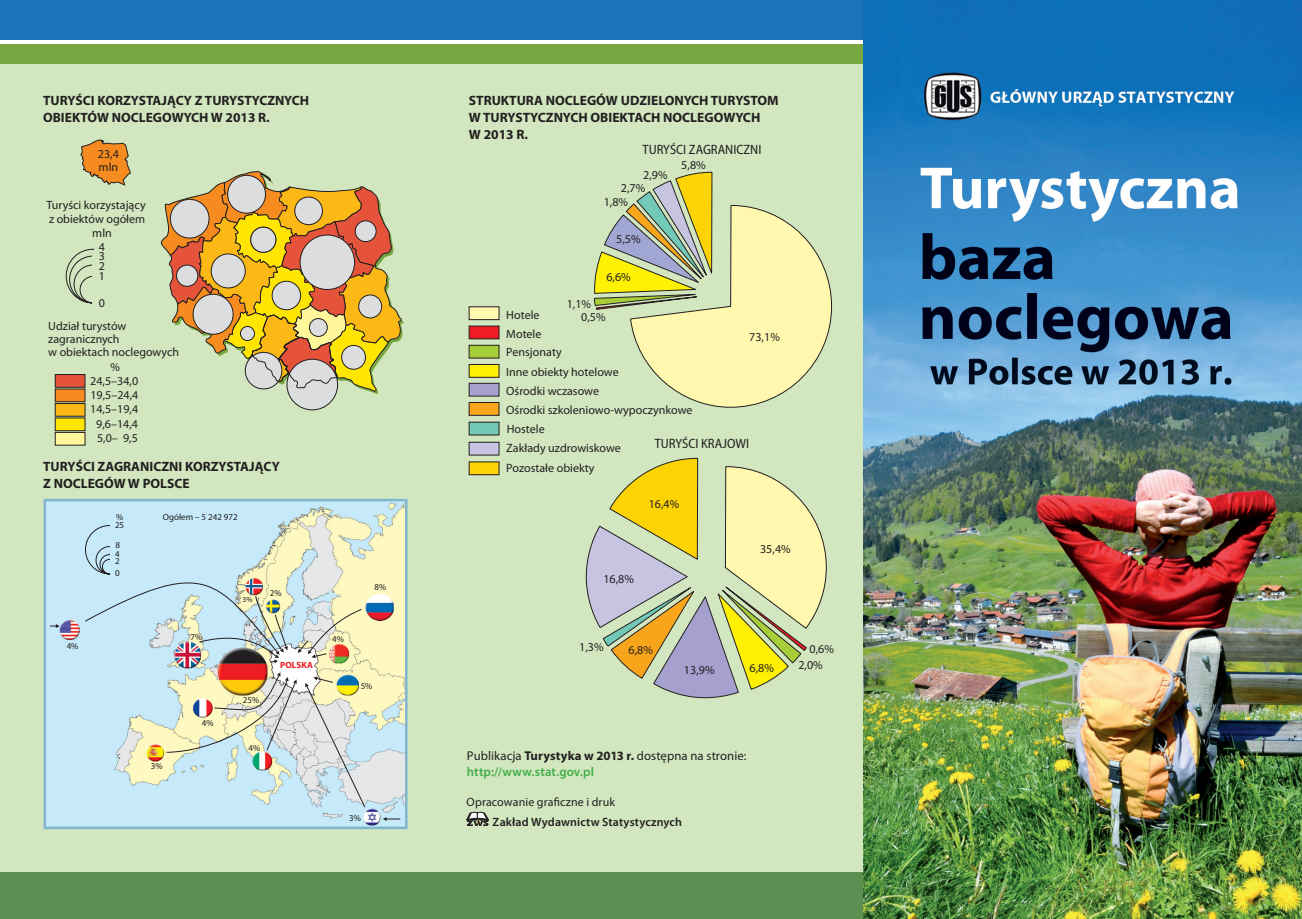
<style>
.page{position:relative;width:1302px;height:919px;background:#fff}
.page>*{position:absolute;margin:0;border:0;box-sizing:border-box;transform-origin:0 0}
.t1{font:700 13.5px/16.8px "Myriad Pro";color:#231f20}
.t2{font:semi-condensed 13.5px "Myriad Pro";color:#231f20}
.List_Paragraph{font:12.75px "Myriad Pro";letter-spacing:.005em;color:#231f20}
.List_Paragraph-2{font:600 12.75px "Myriad Pro";letter-spacing:.01em;color:#40ae49}
.List_Paragraph-3{font:12px/12.8px "Myriad Pro";color:#231f20}
.List_Paragraph-4{font:600 12px "Myriad Pro";letter-spacing:.01em;color:#231f20}
.t3{font:9px/12.8px "Myriad Pro";color:#231f20}
.t4{font:700 9px "Myriad Pro";color:#ee1d23}
.t5{font:7.65px "Myriad Pro";color:#231f20}
.s1{font-weight:700}
</style>
<div class="page">
<div style="left:0;top:0;width:1301px;height:918px;background:#d2e7c0"></div>
<div style="left:0;top:872px;width:1301px;height:46px;background:#5c8f51"></div>
<svg style="left:466px;top:811px;width:22px;height:14px"></svg>
<div style="left:0;top:43px;width:1301px;height:21px;background:#78a741"></div>
<div style="left:0;top:0;width:1301px;height:42px;background:#1b74b7"></div>
<hr style="left:0;top:40px;width:1301px;height:4px;background:#fff">
<img style="left:863px;top:0;width:438px;height:918px">
<div style="left:55px;top:374px;width:30px;height:13px;background:#e5533a"></div>
<div style="left:55px;top:374px;width:30px;height:13px;border:1px solid #231f20"></div>
<div style="left:55px;top:389px;width:30px;height:13px;background:#f68b1f"></div>
<div style="left:55px;top:389px;width:30px;height:13px;border:1px solid #231f20"></div>
<div style="left:55px;top:403px;width:30px;height:13px;background:#fcb814"></div>
<div style="left:55px;top:403px;width:30px;height:13px;border:1px solid #231f20"></div>
<div style="left:55px;top:418px;width:30px;height:12px;background:#ffe501"></div>
<div style="left:55px;top:417px;width:30px;height:14px;border:1px solid #231f20"></div>
<div style="left:55px;top:432px;width:30px;height:13px;background:#fff79a"></div>
<div style="left:55px;top:432px;width:30px;height:13px;border:1px solid #231f20"></div>
<svg style="left:65px;top:140px;width:339px;height:267px"></svg>
<hr style="left:92px;top:250px;width:3px;height:56px;background:#d2e7c0">
<img style="left:48px;top:503px;width:355px;height:322px">
<svg style="left:383px;top:817px;width:17px;height:3px"></svg>
<svg style="left:50px;top:624px;width:10px;height:4px"></svg>
<svg style="left:166px;top:672px;width:131px;height:80px;background:#ded7bb"></svg>
<svg style="left:305px;top:676px;width:60px;height:131px;background:#d4ddd7"></svg>
<svg style="left:85px;top:524px;width:203px;height:139px;background:#c4dbe0"></svg>
<div style="left:110px;top:514px;width:68px;height:65px;background:#c6eafa"></div>
<svg style="left:298px;top:589px;width:64px;height:69px;background:#e0ddc6"></svg>
<div style="left:44px;top:499px;width:363px;height:330px;border:3px solid #82b7cf"></div>
<svg style="left:585px;top:457px;width:241px;height:241px"></svg>
<svg style="left:593px;top:171px;width:239px;height:237px"></svg>
<div style="left:469px;top:307px;width:30px;height:12px;background:#fff8ae"></div>
<div style="left:469px;top:306px;width:30px;height:14px;border:1px solid #231f20"></div>
<div style="left:469px;top:422px;width:30px;height:13px;background:#73c9b7"></div>
<div style="left:469px;top:422px;width:30px;height:13px;border:1px solid #231f20"></div>
<div style="left:469px;top:442px;width:30px;height:13px;background:#c6c4e1"></div>
<div style="left:469px;top:442px;width:30px;height:13px;border:1px solid #231f20"></div>
<div style="left:469px;top:462px;width:30px;height:12px;background:#fed304"></div>
<div style="left:469px;top:461px;width:30px;height:14px;border:1px solid #231f20"></div>
<div style="left:469px;top:326px;width:30px;height:13px;background:#ee1d23"></div>
<div style="left:469px;top:345px;width:30px;height:13px;background:#a6ce39"></div>
<div style="left:469px;top:345px;width:30px;height:13px;border:1px solid #231f20"></div>
<div style="left:469px;top:364px;width:30px;height:13px;background:#fff101"></div>
<div style="left:469px;top:364px;width:30px;height:13px;border:1px solid #231f20"></div>
<div style="left:469px;top:383px;width:30px;height:13px;background:#a5a0ce"></div>
<div style="left:469px;top:383px;width:30px;height:13px;border:1px solid #231f20"></div>
<div style="left:469px;top:402px;width:30px;height:13px;background:#f9a51b"></div>
<div style="left:469px;top:402px;width:30px;height:13px;border:1px solid #231f20"></div>
<p class="t1" style="left:43px;top:92px;width:267px">TURYŚCI KORZYSTAJĄCY Z TURYSTYCZNYCH<br>OBIEKTÓW NOCLEGOWYCH W 2013 R.</p>
<p class="List_Paragraph-3" style="left:98px;top:148px;width:22px">23,4 mln</p>
<p class="List_Paragraph-3" style="left:46px;top:199px;width:101px;line-height:14.4px">Turyści korzystający z obiektów ogółem</p>
<p class="List_Paragraph-3" style="left:92px;top:228px;width:21px">mln</p>
<p class="List_Paragraph-3" style="left:99px;top:241px;width:8px">4</p>
<p class="List_Paragraph-3" style="left:99px;top:251px;width:8px">3</p>
<p class="List_Paragraph-3" style="left:99px;top:261px;width:8px">2</p>
<p class="List_Paragraph-3" style="left:99px;top:271px;width:8px">1</p>
<p class="List_Paragraph-3" style="left:99px;top:297px;width:8px">0</p>
<p class="List_Paragraph-3" style="left:48px;top:321px;width:132px">Udział turystów zagranicznych<br>w obiektach noclegowych</p>
<p class="List_Paragraph-3" style="left:111px;top:361px;width:11px">%</p>
<p class="List_Paragraph-3" style="left:90px;top:375px;width:49px">24,5–34,0</p>
<p class="List_Paragraph-3" style="left:90px;top:389px;width:49px">19,5–24,4</p>
<p class="List_Paragraph-3" style="left:90px;top:403px;width:49px">14,5–19,4</p>
<p class="List_Paragraph-3" style="left:96px;top:418px;width:43px">9,6–14,4</p>
<p class="List_Paragraph-3" style="left:97px;top:432px;width:42px">5,0– 9,5</p>
<p class="t1" style="left:43px;top:458px;width:238px">TURYŚCI ZAGRANICZNI KORZYSTAJĄCY<br>Z NOCLEGÓW W POLSCE</p>
<p class="t3" style="left:67px;top:640px;width:13px">4%</p>
<p class="t3" style="left:116px;top:511px;width:9px">%</p>
<p class="t3" style="left:115px;top:519px;width:11px">25</p>
<p class="t3" style="left:116px;top:539px;width:6px">8</p>
<p class="t3" style="left:115px;top:548px;width:6px">4</p>
<p class="t3" style="left:115px;top:555px;width:6px">2<br>0</p>
<p class="t3" style="left:163px;top:511px;width:76px">Ogółem – 5 242 972</p>
<p class="t3" style="left:190px;top:631px;width:13px">7%</p>
<p class="t3" style="left:151px;top:760px;width:13px">3%</p>
<p class="t3" style="left:202px;top:717px;width:13px">4%</p>
<p class="t5" style="left:242px;top:597px;width:12px">3%</p>
<p class="t3" style="left:270px;top:587px;width:13px">2%</p>
<p class="t3" style="left:243px;top:694px;width:18px">25%</p>
<p class="t3" style="left:248px;top:741px;width:13px">4%</p>
<p class="t4" style="left:280px;top:660px;width:34px">POLSKA</p>
<p class="t3" style="left:374px;top:581px;width:13px">8%</p>
<p class="t3" style="left:332px;top:633px;width:13px">4%</p>
<p class="t3" style="left:360px;top:680px;width:13px">5%</p>
<p class="t3" style="left:349px;top:811px;width:13px">3%</p>
<p class="t1" style="left:469px;top:92px;width:311px">STRUKTURA NOCLEGÓW UDZIELONYCH TURYSTOM<br>W TURYSTYCZNYCH OBIEKTACH NOCLEGOWYCH<br>W 2013 R.</p>
<p class="t2" style="left:642px;top:141px;width:120px">TURYŚCI ZAGRANICZNI</p>
<p class="List_Paragraph-3" style="left:506px;top:309px;width:35px">Hotele</p>
<p class="List_Paragraph-3" style="left:620px;top:170px;width:48px;line-height:12.1px;text-indent:22px">2,9%<br>2,7%</p>
<p class="List_Paragraph-3" style="left:603px;top:197px;width:26px">1,8%</p>
<p class="List_Paragraph-3" style="left:566px;top:298px;width:26px">1,1%</p>
<p class="List_Paragraph-3" style="left:616px;top:234px;width:26px">5,5%</p>
<p class="List_Paragraph-3" style="left:606px;top:271px;width:26px">6,6%</p>
<p class="List_Paragraph-3" style="left:581px;top:312px;width:26px">0,5%</p>
<p class="List_Paragraph-3" style="left:681px;top:160px;width:26px">5,8%</p>
<p class="List_Paragraph-3" style="left:506px;top:326px;width:57px;line-height:18px">Motele<br>Pensjonaty</p>
<p class="List_Paragraph-3" style="left:506px;top:363px;width:188px;line-height:19px">Inne obiekty hotelowe<br>Ośrodki wczasowe<br>Ośrodki szkoleniowo-wypoczynkowe</p>
<p class="List_Paragraph-3" style="left:749px;top:332px;width:32px">73,1%</p>
<p class="List_Paragraph-3" style="left:506px;top:420px;width:116px;line-height:19.5px">Hostele<br>Zakłady uzdrowiskowe<br>Pozostałe obiekty</p>
<p class="List_Paragraph-3" style="left:603px;top:573px;width:32px">16,8%</p>
<p class="t2" style="left:654px;top:435px;width:96px">TURYŚCI KRAJOWI</p>
<p class="List_Paragraph-3" style="left:648px;top:498px;width:32px">16,4%</p>
<p class="List_Paragraph-3" style="left:760px;top:543px;width:32px">35,4%</p>
<p class="List_Paragraph-3" style="left:579px;top:641px;width:26px">1,3%</p>
<p class="List_Paragraph-3" style="left:628px;top:644px;width:26px">6,8%</p>
<p class="List_Paragraph-3" style="left:684px;top:664px;width:32px">13,9%</p>
<p class="List_Paragraph-3" style="left:749px;top:662px;width:26px">6,8%</p>
<p class="List_Paragraph-3" style="left:809px;top:643px;width:26px">0,6%</p>
<p class="List_Paragraph-3" style="left:798px;top:660px;width:26px">2,0%</p>
<p class="List_Paragraph" style="left:467px;top:748px;width:281px">Publikacja <span class="s1">Turystyka w 2013 r.</span> dostępna na stronie:</p>
<p class="List_Paragraph-2" style="left:467px;top:763px;width:129px">http://www.stat.gov.pl</p>
<p class="List_Paragraph-3" style="left:466px;top:795px;width:150px">Opracowanie graficzne i druk</p>
<p class="List_Paragraph-4" style="left:492px;top:814px;width:191px">Zakład Wydawnictw Statystycznych</p>
</div>
